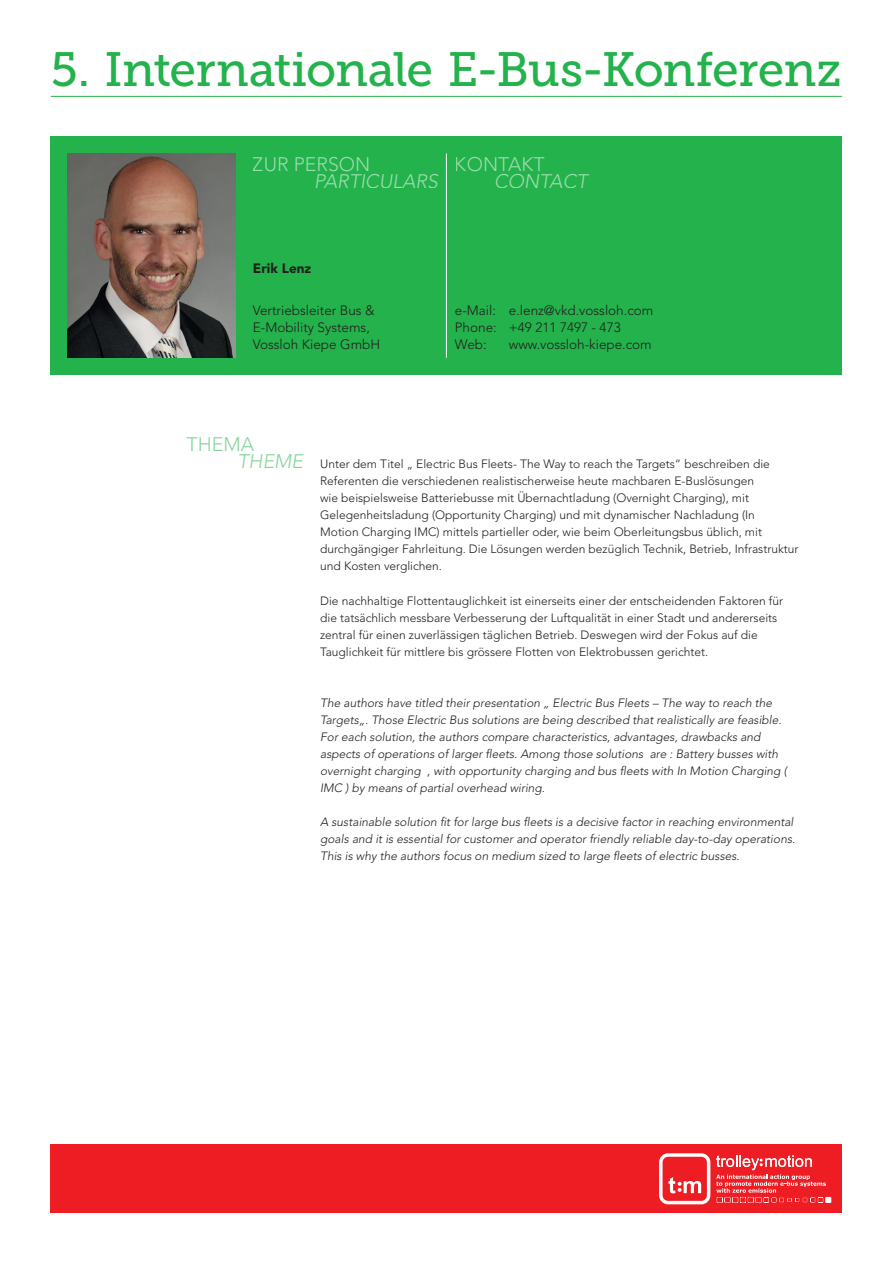
<style>
.page{position:relative;width:895px;height:1264px;background:#fff}
.page>*{position:absolute;margin:0;border:0;box-sizing:border-box;transform-origin:0 0}
.t1{font:48px "Museo Slab 500";letter-spacing:-.015em;color:#23b24b}
.t2{font:italic 300 19.5px "Avenir LT Std";color:#fff}
.t3{font:300 19.5px "Avenir LT Std";color:#fff}
.t4{font:300 19.5px "Avenir LT Std";color:#23b24b}
.t5{font:italic 300 19.5px "Avenir LT Std";color:#23b24b}
.t6{font:300 13.5px/17px "Avenir LT Std";color:#231f20}
.t7{font:900 13.5px "Avenir LT Std";color:#231f20}
.t8{font:300 12px/17px "Avenir LT Std";color:#231f20}
.t9{font:italic 300 12px/17px "Avenir LT Std";color:#231f20}
</style>
<div class="page">
<div style="left:51px;top:137px;width:791px;height:238px;background:#23b24b"></div>
<div style="left:51px;top:1144px;width:791px;height:68px;background:#ee1d23"></div>
<svg style="left:716px;top:1155px;width:115px;height:47px"></svg>
<svg style="left:659px;top:1153px;width:51px;height:51px"></svg>
<img style="left:68px;top:154px;width:168px;height:204px">
<hr style="left:446px;top:154px;width:1px;height:204px;background:#fff">
<hr style="left:51px;top:96px;width:791px;height:1px;background:#23b24b">
<h1 class="t1" style="left:51px;top:42px;width:792px">5. Internationale E-Bus-Konferenz</h1>
<h2 class="t3" style="left:253px;top:152px;width:119px">ZUR PERSON</h2>
<h2 class="t2" style="left:314px;top:169px;width:125px">PARTICULARS</h2>
<h2 class="t3" style="left:455px;top:152px;width:91px">KONTAKT</h2>
<h2 class="t2" style="left:494px;top:169px;width:95px">CONTACT</h2>
<p class="t7" style="left:253px;top:260px;width:60px">Erik Lenz</p>
<p class="t6" style="left:253px;top:302px;width:129px">Vertriebsleiter Bus &amp;<br>E-Mobility Systems,<br>Vossloh Kiepe GmbH</p>
<p class="t6" style="left:455px;top:302px;width:200px">e-Mail: e.lenz@vkd.vossloh.com<br>Phone: +49 211 7497 - 473<br>Web:</p>
<p class="t6" style="left:509px;top:336px;width:144px">www.vossloh-kiepe.com</p>
<h2 class="t4" style="left:187px;top:433px;width:69px">THEMA</h2>
<h2 class="t5" style="left:237px;top:450px;width:67px">THEME</h2>
<p class="t8" style="left:320px;top:456px;width:480px">Unter dem Titel „ Electric Bus Fleets- The Way to reach the Targets“ beschreiben die Referenten die verschiedenen realistischerweise heute machbaren E-Buslösungen<br>wie beispielsweise Batteriebusse mit Übernachtladung (Overnight Charging), mit Gelegenheitsladung (Opportunity Charging) und mit dynamischer Nachladung (In<br>Motion Charging IMC) mittels partieller oder, wie beim Oberleitungsbus üblich, mit durchgängiger Fahrleitung. Die Lösungen werden bezüglich Technik, Betrieb, Infrastruktur und Kosten verglichen.</p>
<p class="t8" style="left:320px;top:592px;width:464px">Die nachhaltige Flottentauglichkeit ist einerseits einer der entscheidenden Faktoren für die tatsächlich messbare Verbesserung der Luftqualität in einer Stadt und andererseits zentral für einen zuverlässigen täglichen Betrieb. Deswegen wird der Fokus auf die Tauglichkeit für mittlere bis grössere Flotten von Elektrobussen gerichtet.</p>
<p class="t9" style="left:320px;top:694px;width:468px">The authors have titled their presentation „ Electric Bus Fleets – The way to reach the Targets„. Those Electric Bus solutions are being described that realistically are feasible.<br>For each solution, the authors compare characteristics, advantages, drawbacks and aspects of operations of larger fleets. Among those solutions are : Battery busses with overnight charging , with opportunity charging and bus fleets with In Motion Charging ( IMC ) by means of partial overhead wiring.</p>
<p class="t9" style="left:320px;top:813px;width:476px">A sustainable solution fit for large bus fleets is a decisive factor in reaching environmental goals and it is essential for customer and operator friendly reliable day-to-day operations.<br>This is why the authors focus on medium sized to large fleets of electric busses.</p>
</div>
